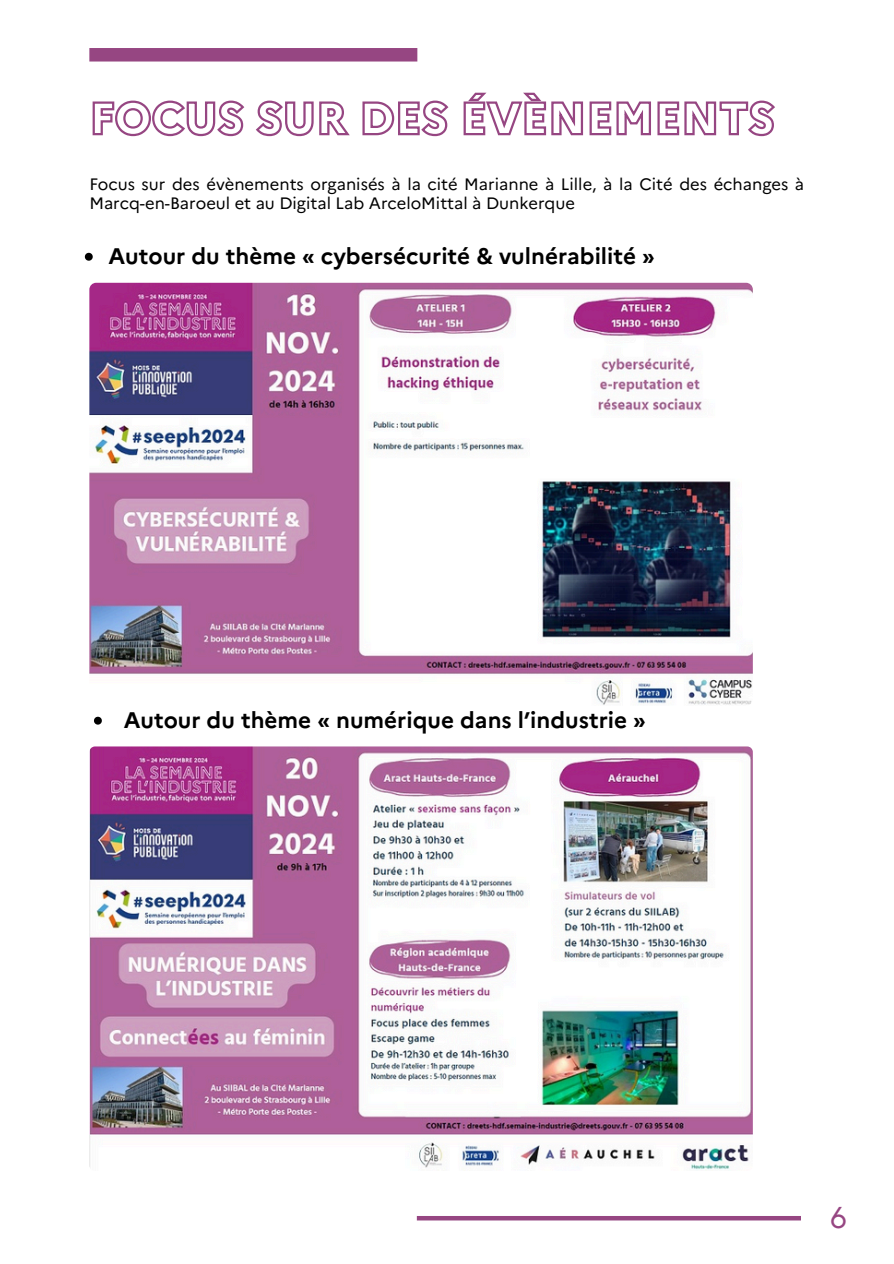
<style>
.page{position:relative;width:894px;height:1264px;background:#fff}
.page>*{position:absolute;margin:0;border:0;box-sizing:border-box;transform-origin:0 0}
.t1{font:30px "TT Fors";color:#964682}
.t2{font:700 22.5px "Marianne";color:#000}
.t3{font:16.5px/19.2px "Marianne";color:#000}
</style>
<div class="page">
<div style="left:89px;top:48px;width:328px;height:13px;background:#964682"></div>
<svg style="left:92px;top:92px;width:683px;height:45px"></svg>
<img style="left:89px;top:283px;width:663px;height:422px;border-radius:7px">
<img style="left:89px;top:746px;width:663px;height:424px;border-radius:6px">
<div style="left:417px;top:1215px;width:383px;height:5px;background:#964682"></div>
<svg style="left:85px;top:253px;width:8px;height:8px"></svg>
<svg style="left:94px;top:716px;width:8px;height:8px"></svg>
<p class="t3" style="left:89px;top:173px;width:716px">Focus sur des évènements organisés à la cité Marianne à Lille, à la Cité des échanges à<br>Marcq-en-Baroeul et au Digital Lab ArceloMittal à Dunkerque</p>
<p class="t2" style="left:108px;top:239px;width:548px">Autour du thème « cybersécurité &amp; vulnérabilité »</p>
<p class="t2" style="left:124px;top:702px;width:523px">Autour du thème « numérique dans l’industrie »</p>
<p class="t1" style="left:829px;top:1196px;width:18px">6</p>
</div>
